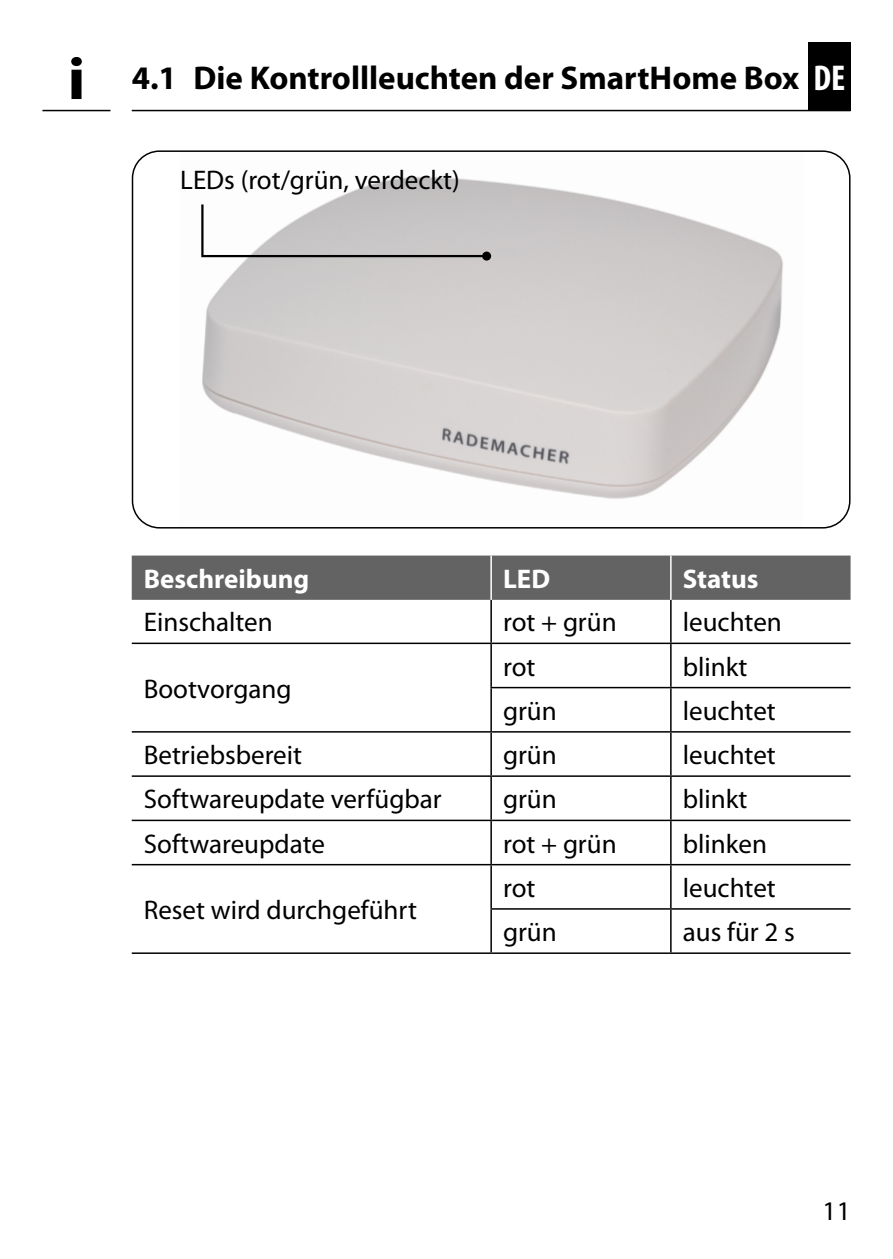
<style>
.page{position:relative;width:893px;height:1259px;background:#fff}
.page>*{position:absolute;margin:0;border:0;box-sizing:border-box;transform-origin:0 0}
.t1{font:700 33px "Myriad Pro";color:#000}
.t2{font:27px "Myriad Pro";color:#000}
.t3{font:700 27px "Myriad Pro";color:#fff}
.s1{font-size:60px}
.s2{font-stretch:condensed;font-size:36px;color:#fff}
</style>
<div class="page">
<div style="left:808px;top:42px;width:42px;height:69px;background:#000"></div>
<hr style="left:132px;top:110px;width:719px;height:1px;background:#000">
<hr style="left:42px;top:110px;width:68px;height:1px;background:#000">
<div style="left:132px;top:555px;width:718px;height:45px;background:#646363"></div>
<hr style="left:490px;top:600px;width:2px;height:42px;background:#000">
<hr style="left:670px;top:600px;width:2px;height:42px;background:#000">
<hr style="left:132px;top:642px;width:359px;height:2px;background:#000">
<hr style="left:491px;top:642px;width:180px;height:2px;background:#000">
<hr style="left:490px;top:644px;width:2px;height:43px;background:#000">
<hr style="left:671px;top:642px;width:180px;height:2px;background:#000">
<hr style="left:670px;top:644px;width:2px;height:43px;background:#000">
<hr style="left:490px;top:687px;width:181px;height:1px;background:#000">
<hr style="left:490px;top:688px;width:2px;height:43px;background:#000">
<hr style="left:671px;top:687px;width:180px;height:1px;background:#000">
<hr style="left:670px;top:688px;width:2px;height:43px;background:#000">
<hr style="left:132px;top:731px;width:359px;height:1px;background:#000">
<hr style="left:491px;top:731px;width:180px;height:1px;background:#000">
<hr style="left:490px;top:732px;width:2px;height:43px;background:#000">
<hr style="left:671px;top:731px;width:180px;height:1px;background:#000">
<hr style="left:670px;top:732px;width:2px;height:43px;background:#000">
<hr style="left:132px;top:775px;width:359px;height:2px;background:#000">
<hr style="left:491px;top:775px;width:180px;height:2px;background:#000">
<hr style="left:490px;top:777px;width:2px;height:42px;background:#000">
<hr style="left:671px;top:775px;width:180px;height:2px;background:#000">
<hr style="left:670px;top:777px;width:2px;height:42px;background:#000">
<hr style="left:132px;top:819px;width:359px;height:2px;background:#000">
<hr style="left:491px;top:819px;width:180px;height:2px;background:#000">
<hr style="left:490px;top:821px;width:2px;height:43px;background:#000">
<hr style="left:671px;top:819px;width:180px;height:2px;background:#000">
<hr style="left:670px;top:821px;width:2px;height:43px;background:#000">
<hr style="left:132px;top:864px;width:359px;height:1px;background:#000">
<hr style="left:491px;top:864px;width:180px;height:1px;background:#000">
<hr style="left:490px;top:865px;width:2px;height:43px;background:#000">
<hr style="left:671px;top:864px;width:180px;height:1px;background:#000">
<hr style="left:670px;top:865px;width:2px;height:43px;background:#000">
<hr style="left:490px;top:908px;width:181px;height:1px;background:#000">
<hr style="left:490px;top:909px;width:2px;height:43px;background:#000">
<hr style="left:671px;top:908px;width:180px;height:1px;background:#000">
<hr style="left:670px;top:909px;width:2px;height:43px;background:#000">
<hr style="left:132px;top:952px;width:359px;height:2px;background:#000">
<hr style="left:491px;top:952px;width:180px;height:2px;background:#000">
<hr style="left:671px;top:952px;width:180px;height:2px;background:#000">
<hr style="left:490px;top:555px;width:2px;height:45px;background:#fff">
<hr style="left:670px;top:555px;width:2px;height:45px;background:#fff">
<img style="left:202px;top:177px;width:581px;height:322px">
<div style="left:132px;top:150px;width:718px;height:378px;border:2px solid #000;border-radius:27px"></div>
<svg style="left:201px;top:202px;width:288px;height:56px"></svg>
<div style="left:482px;top:252px;width:9px;height:9px;background:#000;border-radius:50%"></div>
<p class="t1" style="left:67px;top:59px;width:779px"><span class="s1">i</span> 4.1 Die Kontrollleuchten der SmartHome Box <span class="s2">DE</span></p>
<p class="t2" style="left:180px;top:166px;width:281px">LEDs (rot/grün, verdeckt)</p>
<p class="t3" style="left:144px;top:563px;width:167px">Beschreibung</p>
<p class="t3" style="left:503px;top:563px;width:49px">LED</p>
<p class="t3" style="left:683px;top:563px;width:77px">Status</p>
<p class="t2" style="left:144px;top:607px;width:131px">Einschalten</p>
<p class="t2" style="left:503px;top:607px;width:115px">rot + grün</p>
<p class="t2" style="left:683px;top:607px;width:101px">leuchten</p>
<p class="t2" style="left:144px;top:674px;width:149px">Bootvorgang</p>
<p class="t2" style="left:503px;top:652px;width:34px">rot</p>
<p class="t2" style="left:683px;top:652px;width:66px">blinkt</p>
<p class="t2" style="left:503px;top:696px;width:55px">grün</p>
<p class="t2" style="left:683px;top:696px;width:94px">leuchtet</p>
<p class="t2" style="left:144px;top:740px;width:160px">Betriebsbereit</p>
<p class="t2" style="left:503px;top:740px;width:55px">grün</p>
<p class="t2" style="left:683px;top:740px;width:94px">leuchtet</p>
<p class="t2" style="left:144px;top:784px;width:299px">Softwareupdate verfügbar</p>
<p class="t2" style="left:503px;top:784px;width:55px">grün</p>
<p class="t2" style="left:683px;top:784px;width:66px">blinkt</p>
<p class="t2" style="left:144px;top:829px;width:183px">Softwareupdate</p>
<p class="t2" style="left:503px;top:829px;width:115px">rot + grün</p>
<p class="t2" style="left:683px;top:829px;width:86px">blinken</p>
<p class="t2" style="left:144px;top:895px;width:275px">Reset wird durchgeführt</p>
<p class="t2" style="left:503px;top:873px;width:34px">rot</p>
<p class="t2" style="left:683px;top:873px;width:94px">leuchtet</p>
<p class="t2" style="left:503px;top:917px;width:55px">grün</p>
<p class="t2" style="left:683px;top:917px;width:113px">aus für 2 s</p>
<p class="t2" style="left:822px;top:1196px;width:29px">11</p>
</div>
